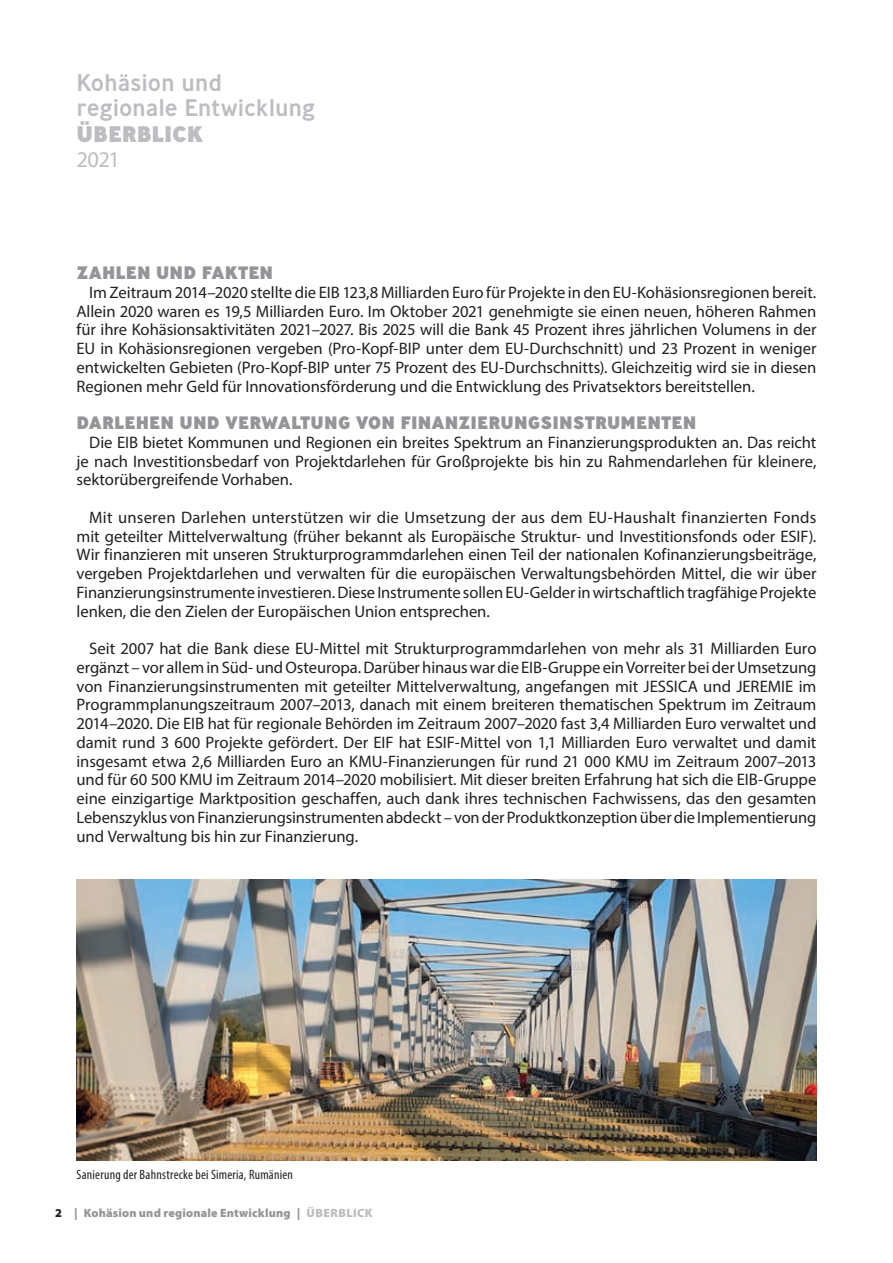
<style>
.page{position:relative;width:893px;height:1263px;background:#fff}
.page>*{position:absolute;margin:0;border:0;box-sizing:border-box;transform-origin:0 0}
.t1{font:500 24px "Ministry";letter-spacing:-.005em;color:#bcbdc0}
.t2{font:800 22.5px/25.5px "Ministry";color:#bcbdc0}
._01_TITRE{font:800 18px "Ministry";letter-spacing:.01em;color:#939598}
.COURANT_P1_DE{font:16.65px/18.8px "Myriad Pro";letter-spacing:-.005em;color:#231f20;text-align:justify}
.FOOTNOTES{font:condensed 13.5px "Myriad Pro";letter-spacing:.015em;color:#231f20}
.t3{font:900 12px "Myriad Pro";letter-spacing:.015em;color:#939598}
.s1{font-family:"Myriad Pro";font-weight:400}
.s2{color:#231f20}
.s3{color:#bcbdc0}
</style>
<div class="page">
<img style="left:77px;top:879px;width:739px;height:281px">
<p class="t1" style="left:77px;top:67px;width:147px">Kohäsion und</p>
<p class="t1" style="left:77px;top:92px;width:240px">regionale Entwicklung</p>
<p class="t2" style="left:77px;top:121px;width:128px">ÜBERBLICK<br><span class="s1">2021</span></p>
<p class="_01_TITRE" style="left:77px;top:260px;width:198px">ZAHLEN UND FAKTEN</p>
<p class="COURANT_P1_DE" style="left:77px;top:283px;width:741px;text-indent:13px">Im Zeitraum 2014–2020 stellte die EIB 123,8 Milliarden Euro für Projekte in den EU-Kohäsionsregionen bereit.<br>Allein 2020 waren es 19,5 Milliarden Euro. Im Oktober 2021 genehmigte sie einen neuen, höheren Rahmen für ihre Kohäsionsaktivitäten 2021–2027. Bis 2025 will die Bank 45 Prozent ihres jährlichen Volumens in der EU in Kohäsionsregionen vergeben (Pro-Kopf-BIP unter dem EU-Durchschnitt) und 23 Prozent in weniger entwickelten Gebieten (Pro-Kopf-BIP unter 75 Prozent des EU-Durchschnitts). Gleichzeitig wird sie in diesen Regionen mehr Geld für Innovationsförderung und die Entwicklung des Privatsektors bereitstellen.</p>
<p class="_01_TITRE" style="left:77px;top:410px;width:621px">DARLEHEN UND VERWALTUNG VON FINANZIERUNGSINSTRUMENTEN</p>
<p class="COURANT_P1_DE" style="left:77px;top:433px;width:741px;text-indent:13px">Die EIB bietet Kommunen und Regionen ein breites Spektrum an Finanzierungsprodukten an. Das reicht je nach Investitionsbedarf von Projektdarlehen für Großprojekte bis hin zu Rahmendarlehen für kleinere, sektorübergreifende Vorhaben.</p>
<p class="COURANT_P1_DE" style="left:77px;top:508px;width:741px;text-indent:13px">Mit unseren Darlehen unterstützen wir die Umsetzung der aus dem EU-Haushalt finanzierten Fonds mit geteilter Mittelverwaltung (früher bekannt als Europäische Struktur- und Investitionsfonds oder ESIF).<br>Wir finanzieren mit unseren Strukturprogrammdarlehen einen Teil der nationalen Kofinanzierungsbeiträge, vergeben Projektdarlehen und verwalten für die europäischen Verwaltungsbehörden Mittel, die wir über Finanzierungsinstrumente investieren. Diese Instrumente sollen EU-Gelder in wirtschaftlich tragfähige Projekte lenken, die den Zielen der Europäischen Union entsprechen.</p>
<p class="COURANT_P1_DE" style="left:77px;top:639px;width:741px;text-indent:13px">Seit 2007 hat die Bank diese EU-Mittel mit Strukturprogrammdarlehen von mehr als 31 Milliarden Euro ergänzt – vor allem in Süd- und Osteuropa. Darüber hinaus war die EIB-Gruppe ein Vorreiter bei der Umsetzung von Finanzierungsinstrumenten mit geteilter Mittelverwaltung, angefangen mit JESSICA und JEREMIE im Programmplanungszeitraum 2007–2013, danach mit einem breiteren thematischen Spektrum im Zeitraum 2014–2020. Die EIB hat für regionale Behörden im Zeitraum 2007–2020 fast 3,4 Milliarden Euro verwaltet und damit rund 3 600 Projekte gefördert. Der EIF hat ESIF-Mittel von 1,1 Milliarden Euro verwaltet und damit insgesamt etwa 2,6 Milliarden Euro an KMU-Finanzierungen für rund 21 000 KMU im Zeitraum 2007–2013 und für 60 500 KMU im Zeitraum 2014–2020 mobilisiert. Mit dieser breiten Erfahrung hat sich die EIB-Gruppe eine einzigartige Marktposition geschaffen, auch dank ihres technischen Fachwissens, das den gesamten Lebenszyklus von Finanzierungsinstrumenten abdeckt – von der Produktkonzeption über die Implementierung und Verwaltung bis hin zur Finanzierung.</p>
<p class="FOOTNOTES" style="left:77px;top:1166px;width:218px">Sanierung der Bahnstrecke bei Simeria, Rumänien</p>
<p class="t3" style="left:55px;top:1204px;width:319px"><span class="s2">2</span> | Kohäsion und regionale Entwicklung | <span class="s3">ÜBERBLICK</span></p>
</div>
